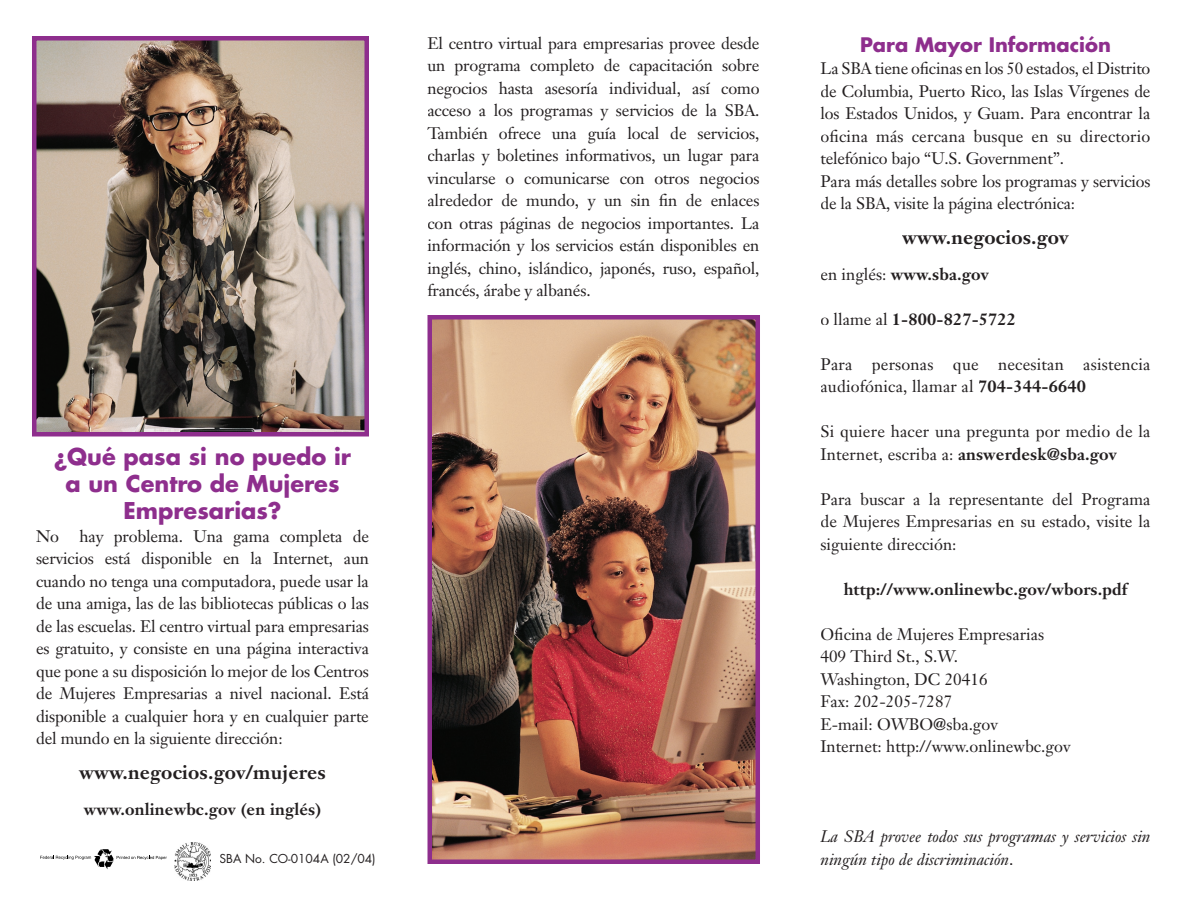
<style>
.page{position:relative;width:1188px;height:918px;background:#fff}
.page>*{position:absolute;margin:0;border:0;box-sizing:border-box;transform-origin:0 0}
.t1{font:700 22.5px/27px "Futura";color:#8e2e8d;text-align:center}
.t2{font:700 19.5px "Janson Text";letter-spacing:.01em;color:#231f20}
.t3{font:700 19.5px "Futura";color:#8e2e8d}
.t4{font:16.5px/22.5px "Janson Text";letter-spacing:-.01em;color:#231f20;text-align:justify}
.t5{font:16.5px/22.5px "Janson Text";letter-spacing:.01em;color:#231f20}
.t6{font:700 16.5px "Janson Text";letter-spacing:.01em;color:#231f20}
.t7{font:italic 16.5px "Janson Text";color:#231f20}
.t8{font:12px "Futura";color:#231f20}
.s1{font-weight:400}
.s2{font-weight:700}
.s3{font-style:normal}
</style>
<div class="page">
<img style="left:428px;top:315px;width:332px;height:549px">
<img style="left:174px;top:843px;width:36px;height:37px">
<svg style="left:40px;top:849px;width:127px;height:20px"></svg>
<img style="left:32px;top:36px;width:337px;height:400px">
<h1 class="t1" style="left:54px;top:442px;width:299px">¿Qué pasa si no puedo ir a un Centro de Mujeres<br>Empresarias?</h1>
<p class="t4" style="left:36px;top:524px;width:335px">No hay problema. Una gama completa de servicios está disponible en la Internet, aun cuando no tenga una computadora, puede usar la de una amiga, las de las bibliotecas públicas o las de las escuelas. El centro virtual para empresarias es gratuito, y consiste en una página interactiva que pone a su disposición lo mejor de los Centros de Mujeres Empresarias a nivel nacional. Está disponible a cualquier hora y en cualquier parte del mundo en la siguiente dirección:</p>
<p class="t2" style="left:79px;top:759px;width:248px">www.negocios.gov/mujeres</p>
<p class="t6" style="left:84px;top:798px;width:239px">www.onlinewbc.gov (en inglés)</p>
<p class="t4" style="left:428px;top:32px;width:334px">El centro virtual para empresarias provee desde un programa completo de capacitación sobre negocios hasta asesoría individual, así como acceso a los programas y servicios de la SBA.<br>También ofrece una guía local de servicios, charlas y boletines informativos, un lugar para vincularse o comunicarse con otros negocios alrededor de mundo, y un sin fin de enlaces con otras páginas de negocios importantes. La información y los servicios están disponibles en inglés, chino, islándico, japonés, ruso, español, francés, árabe y albanés.</p>
<p class="t3" style="left:860px;top:31px;width:252px">Para Mayor Información</p>
<p class="t4" style="left:820px;top:57px;width:332px;text-align:left">La SBA tiene oficinas en los 50 estados, el Distrito de Columbia, Puerto Rico, las Islas Vírgenes de los Estados Unidos, y Guam. Para encontrar la oficina más cercana busque en su directorio telefónico bajo “U.S. Government”.<br>Para más detalles sobre los programas y servicios de la SBA, visite la página electrónica:</p>
<p class="t2" style="left:902px;top:224px;width:168px">www.negocios.gov</p>
<p class="t6" style="left:820px;top:263px;width:170px"><span class="s1">en inglés:</span> www.sba.gov</p>
<p class="t6" style="left:820px;top:308px;width:197px"><span class="s1">o llame al</span> 1-800-827-5722</p>
<p class="t5" style="left:820px;top:353px;width:331px">Para personas que necesitan asistencia audiofónica, llamar al <span class="s2">704-344-6640</span></p>
<p class="t5" style="left:820px;top:420px;width:331px">Si quiere hacer una pregunta por medio de la<br>Internet, escriba a: <span class="s2">answerdesk@sba.gov</span></p>
<p class="t4" style="left:820px;top:488px;width:331px">Para buscar a la representante del Programa de Mujeres Empresarias en su estado, visite la siguiente dirección:</p>
<p class="t6" style="left:844px;top:578px;width:285px">http://www.onlinewbc.gov/wbors.pdf</p>
<p class="t4" style="left:820px;top:623px;width:252px;text-align:left">Oficina de Mujeres Empresarias<br>409 Third St., S.W.<br>Washington, DC 20416<br>Fax: 202-205-7287<br>E-mail: OWBO@sba.gov<br>Internet: http://www.onlinewbc.gov</p>
<p class="t7" style="left:820px;top:826px;width:332px">La SBA provee todos sus programas y servicios sin</p>
<p class="t8" style="left:220px;top:850px;width:158px">SBA No. CO-0104A (02/04)</p>
<p class="t7" style="left:820px;top:849px;width:194px">ningún tipo de discriminación<span class="s3">.</span></p>
</div>
